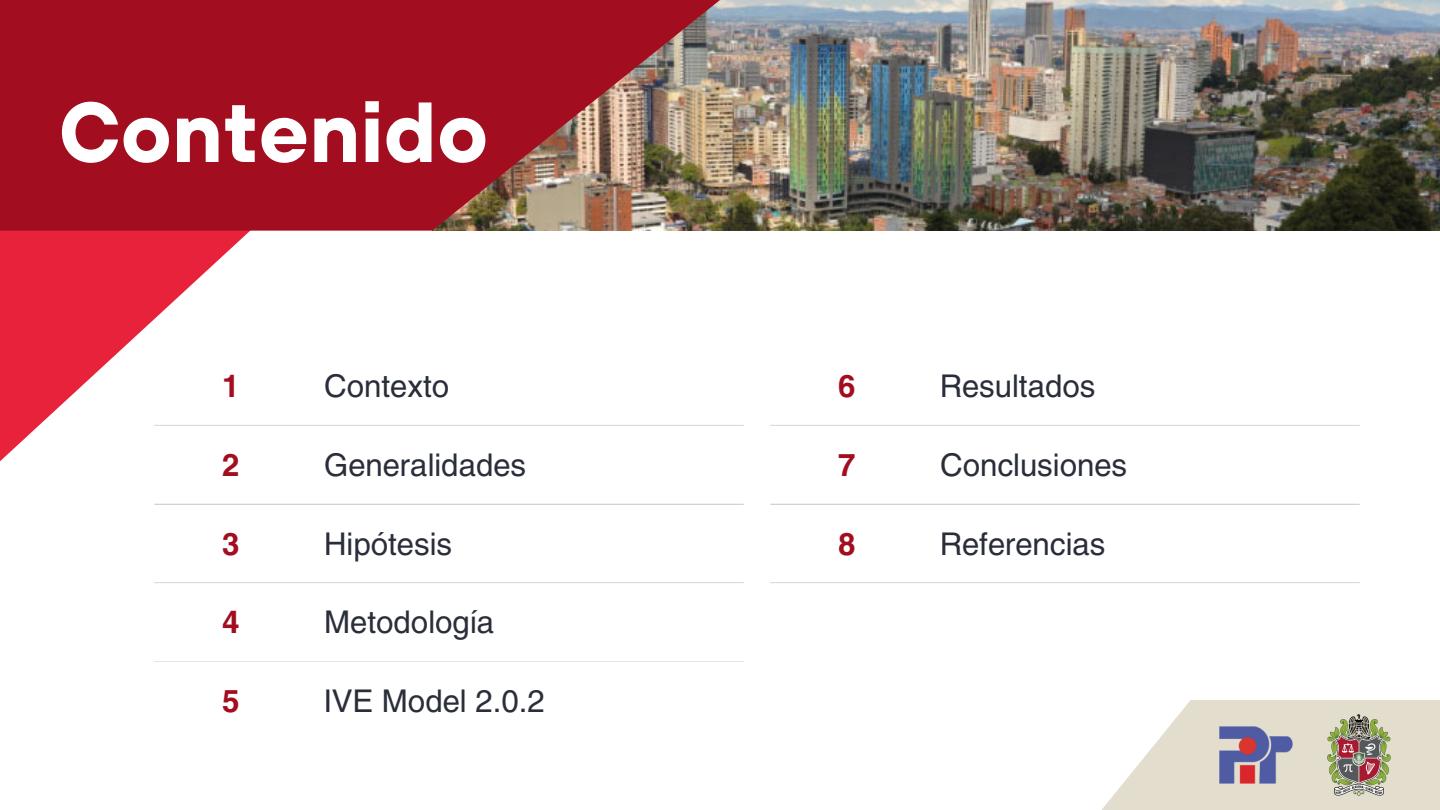
<style>
.page{position:relative;width:1440px;height:810px;background:#fff}
.page>*{position:absolute;margin:0;border:0;box-sizing:border-box;transform-origin:0 0}
.t1{font:700 85px "TT Hoves";color:#fff}
.t2{font:31px "Helios";color:#2a2e3a}
.t3{font:700 31px "Helios";color:#a20e20}
</style>
<div class="page">
<svg style="left:0;top:231px;width:250px;height:230px;fill:#e8263e"></svg>
<img style="left:720px;top:0;width:720px;height:231px">
<svg style="left:0;top:0;width:720px;height:231px;background:#a02630"></svg>
<hr style="left:154px;top:425px;width:589px;height:1px;background:#e4e4e4">
<hr style="left:154px;top:504px;width:589px;height:1px;background:#e4e4e4">
<hr style="left:154px;top:582px;width:589px;height:1px;background:#e4e4e4">
<hr style="left:154px;top:661px;width:589px;height:1px;background:#e4e4e4">
<hr style="left:770px;top:425px;width:589px;height:1px;background:#e4e4e4">
<hr style="left:770px;top:504px;width:589px;height:1px;background:#e4e4e4">
<hr style="left:770px;top:582px;width:589px;height:1px;background:#e4e4e4">
<svg style="left:1102px;top:700px;width:338px;height:110px;fill:#e2ddcc"></svg>
<img style="left:1327px;top:715px;width:63px;height:81px">
<img style="left:1212px;top:722px;width:83px;height:67px">
<p class="t1" style="left:59px;top:77px;width:431px">Contenido</p>
<p class="t3" style="left:222px;top:366px;width:19px">1</p>
<p class="t2" style="left:324px;top:366px;width:126px">Contexto</p>
<p class="t3" style="left:222px;top:445px;width:19px">2</p>
<p class="t2" style="left:324px;top:445px;width:204px">Generalidades</p>
<p class="t3" style="left:222px;top:524px;width:19px">3</p>
<p class="t2" style="left:324px;top:524px;width:129px">Hipótesis</p>
<p class="t3" style="left:222px;top:603px;width:19px">4</p>
<p class="t2" style="left:324px;top:603px;width:172px">Metodología</p>
<p class="t3" style="left:222px;top:681px;width:19px">5</p>
<p class="t2" style="left:324px;top:681px;width:222px">IVE Model 2.0.2</p>
<p class="t3" style="left:838px;top:366px;width:19px">6</p>
<p class="t2" style="left:940px;top:366px;width:157px">Resultados</p>
<p class="t3" style="left:838px;top:445px;width:19px">7</p>
<p class="t2" style="left:940px;top:445px;width:189px">Conclusiones</p>
<p class="t3" style="left:838px;top:524px;width:19px">8</p>
<p class="t2" style="left:940px;top:524px;width:167px">Referencias</p>
</div>
